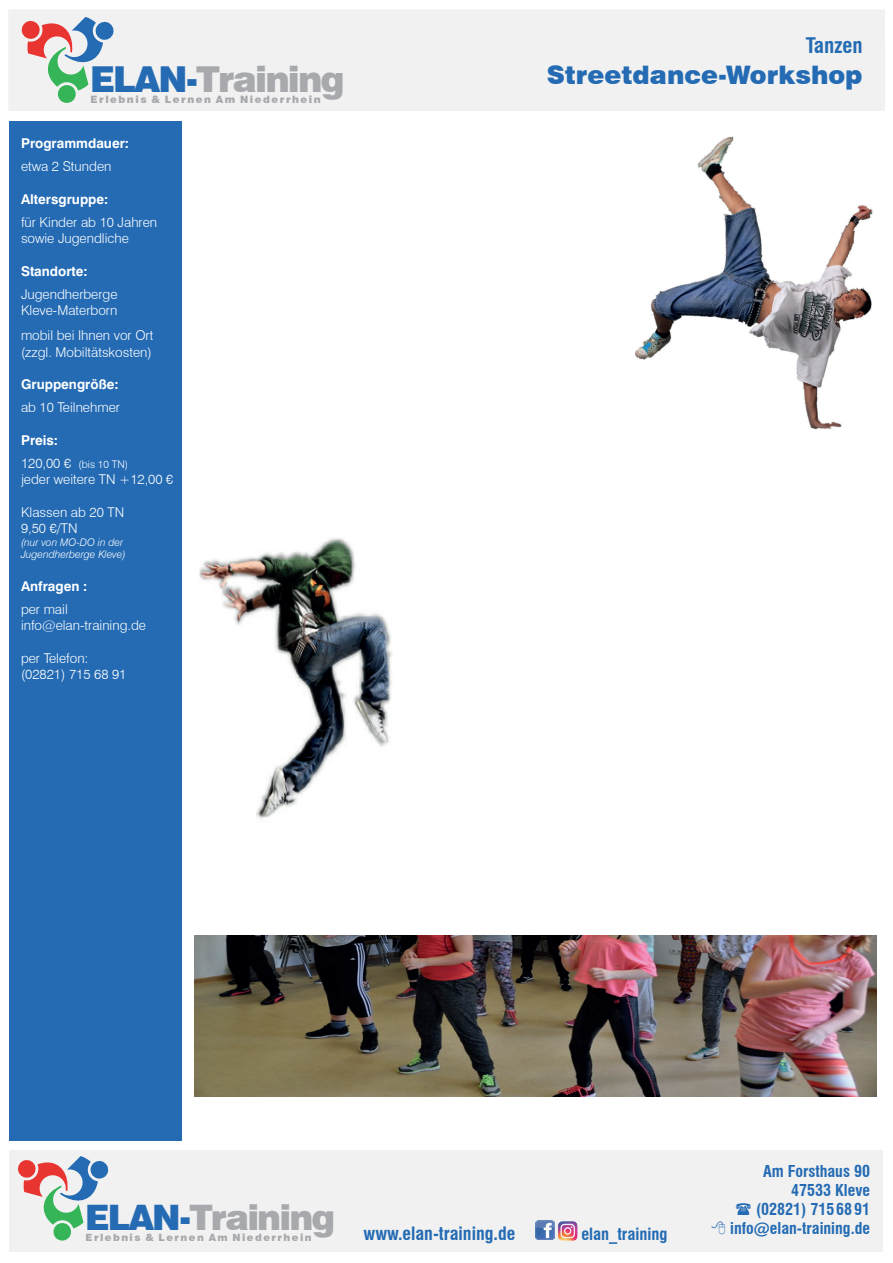
<style>
.page{position:relative;width:893px;height:1263px;background:#fff}
.page>*{position:absolute;margin:0;border:0;box-sizing:border-box;transform-origin:0 0}
.t1{font:900 35.7px "Swiss 721 BT";letter-spacing:-.055em;color:#a8a9ad}
.t2{font:900 35.1px "Swiss 721 BT";letter-spacing:-.055em;color:#a8a9ad}
.t3{font:900 25.5px "Swiss 721 BT";color:#246bb4}
.t4{font:700 condensed 21px "Swiss 721 BT";color:#246bb4}
.t5{font:700 condensed 18px "Swiss 721 BT";color:#246bb4}
.t6{font:700 condensed 16.5px "Swiss 721 BT";color:#246bb4}
.t7{font:700 condensed 16.05px/19.2px "Swiss 721 BT";color:#246bb4;text-align:right}
.t8{font:300 13.5px/16.2px "Swiss 721 BT";color:#fff}
.t9{font:700 13.5px "Swiss 721 BT";color:#fff}
.t10{font:italic 300 10.5px/12.6px "Swiss 721 BT";color:#fff}
.t11{font:300 10.5px "Swiss 721 BT";color:#fff}
.t12{font:900 10.2px "Swiss 721 BT";letter-spacing:.15em;color:#a8a9ad}
.t13{font:900 10.05px "Swiss 721 BT";letter-spacing:.15em;color:#a8a9ad}
.s1{color:#246bb4}
.s2{font-size:13.5px}
</style>
<div class="page">
<div style="left:8px;top:9px;width:877px;height:102px;background:#f0f1f0"></div>
<div style="left:9px;top:121px;width:173px;height:1020px;background:#246bb4"></div>
<div style="left:9px;top:1150px;width:873px;height:102px;background:#f0f1f0"></div>
<img style="left:535px;top:1220px;width:19px;height:20px">
<img style="left:558px;top:1221px;width:20px;height:20px">
<img style="left:636px;top:137px;width:237px;height:292px">
<img style="left:200px;top:538px;width:192px;height:281px">
<img style="left:194px;top:936px;width:682px;height:161px">
<svg style="left:21px;top:17px;width:93px;height:86px"></svg>
<svg style="left:18px;top:1156px;width:91px;height:85px"></svg>
<h1 class="t1" style="left:90px;top:58px;width:256px"><span class="s1">ELAN-</span>Training</h1>
<p class="t12" style="left:91px;top:93px;width:232px">Erlebnis &amp; Lernen Am Niederrhein</p>
<p class="t9" style="left:21px;top:135px;width:110px">Programmdauer:</p>
<p class="t8" style="left:21px;top:158px;width:92px">etwa 2 Stunden</p>
<p class="t9" style="left:21px;top:191px;width:89px">Altersgruppe:</p>
<p class="t8" style="left:21px;top:214px;width:138px">für Kinder ab 10 Jahren sowie Jugendliche</p>
<p class="t9" style="left:21px;top:263px;width:68px">Standorte:</p>
<p class="t8" style="left:21px;top:286px;width:98px">Jugendherberge<br>Kleve-Materborn</p>
<p class="t8" style="left:21px;top:327px;width:134px">mobil bei Ihnen vor Ort (zzgl. Mobiltätskosten)</p>
<p class="t9" style="left:21px;top:376px;width:99px">Gruppengröße:</p>
<p class="t8" style="left:21px;top:399px;width:100px">ab 10 Teilnehmer</p>
<p class="t9" style="left:21px;top:432px;width:39px">Preis:</p>
<p class="t11" style="left:21px;top:458px;width:109px"><span class="s2">120,00 €</span> (bis 10 TN)</p>
<p class="t8" style="left:21px;top:471px;width:154px">jeder weitere TN +12,00 €</p>
<p class="t8" style="left:21px;top:504px;width:105px">Klassen ab 20 TN<br>9,50 €/TN</p>
<p class="t10" style="left:21px;top:535px;width:106px">(nur von MO-DO in der<br>Jugendherberge Kleve)</p>
<p class="t9" style="left:21px;top:578px;width:68px">Anfragen :</p>
<p class="t8" style="left:21px;top:601px;width:127px">per mail info@elan-training.de</p>
<p class="t8" style="left:21px;top:650px;width:107px">per Telefon: (02821) 715 68 91</p>
<h3 class="t4" style="left:806px;top:33px;width:58px">Tanzen</h3>
<h3 class="t3" style="left:547px;top:59px;width:317px">Streetdance-Workshop</h3>
<h2 class="t2" style="left:85px;top:1196px;width:251px"><span class="s1">ELAN-</span>Training</h2>
<p class="t13" style="left:86px;top:1231px;width:228px">Erlebnis &amp; Lernen Am Niederrhein</p>
<p class="t7" style="left:756px;top:1161px;width:116px">Am Forsthaus 90<br>47533 Kleve (02821) 7156891</p>
<h3 class="t5" style="left:364px;top:1222px;width:153px">www.elan-training.de</h3>
<p class="t7" style="left:730px;top:1219px;width:141px">info@elan-training.de</p>
<p class="t6" style="left:581px;top:1224px;width:88px">elan_training</p>
</div>
